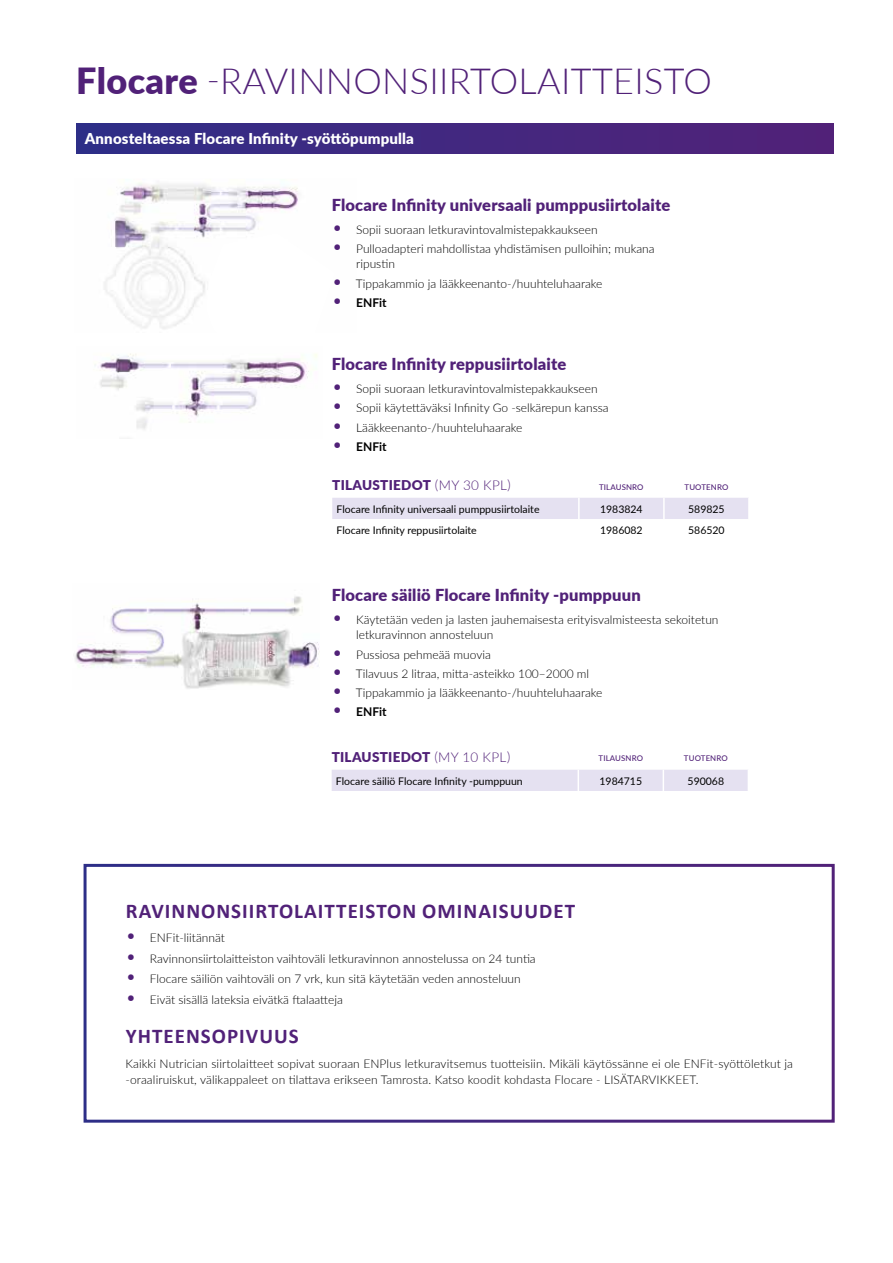
<style>
.page{position:relative;width:893px;height:1263px;background:#fff}
.page>*{position:absolute;margin:0;border:0;box-sizing:border-box;transform-origin:0 0}
.t1{font:300 36px "Lato";letter-spacing:.01em;color:#512178}
.t2{font:700 21px "Calibri";letter-spacing:.05em;color:#512178}
.t3{font:900 16.5px "Lato";letter-spacing:.01em;color:#512178}
.t4{font:900 15px "Lato";letter-spacing:.01em;color:#fff}
.t5{font:900 13.5px "Lato";letter-spacing:.02em;color:#512178}
.t6{font:300 12px/15px "Lato";color:#000}
.t7{font:700 12px "Lato";color:#000}
.t8{font:10.5px "Lato";color:#000}
.t9{font:500 7.8px "Lato";letter-spacing:.015em;color:#512178}
.s1{font-weight:900}
.s2{font-size:19.05px;color:#512178}
.s3{font-weight:300;font-size:19.05px;color:#512178}
.s4{font-weight:300}
</style>
<div class="page">
<img style="left:104px;top:182px;width:195px;height:147px">
<div style="left:76px;top:123px;width:757px;height:30px;background:linear-gradient(to right,#2f2e87,#532178)"></div>
<img style="left:100px;top:353px;width:217px;height:77px">
<img style="left:75px;top:596px;width:244px;height:93px">
<div style="left:332px;top:770px;width:416px;height:21px;background:#e5e1f1"></div>
<div style="left:332px;top:498px;width:416px;height:21px;background:#e5e1f1"></div>
<hr style="left:578px;top:498px;width:2px;height:21px;background:#fff">
<hr style="left:663px;top:498px;width:2px;height:21px;background:#fff">
<h1 class="t1" style="left:76px;top:56px;width:637px"><span class="s1">Flocare</span> -RAVINNONSIIRTOLAITTEISTO</h1>
<p class="t4" style="left:85px;top:127px;width:331px">Annosteltaessa Flocare Infinity -syöttöpumpulla</p>
<h3 class="t3" style="left:332px;top:192px;width:340px">Flocare Infinity universaali pumppusiirtolaite</h3>
<p class="t6" style="left:332px;top:222px;width:268px"><span class="s2">•</span> Sopii suoraan letkuravintovalmistepakkaukseen</p>
<p class="t6" style="left:356px;top:241px;width:300px;text-indent:-25px"><span class="s2">•</span> Pulloadapteri mahdollistaa yhdistämisen pulloihin; mukana ripustin</p>
<p class="t6" style="left:332px;top:275px;width:272px"><span class="s2">•</span> Tippakammio ja lääkkeenanto-/huuhteluhaarake</p>
<p class="t7" style="left:332px;top:294px;width:56px"><span class="s3">•</span> ENFit</p>
<h3 class="t3" style="left:332px;top:351px;width:236px">Flocare Infinity reppusiirtolaite</h3>
<p class="t6" style="left:332px;top:381px;width:268px"><span class="s2">•</span> Sopii suoraan letkuravintovalmistepakkaukseen</p>
<p class="t6" style="left:332px;top:400px;width:279px"><span class="s2">•</span> Sopii käytettäväksi Infinity Go -selkärepun kanssa</p>
<p class="t6" style="left:332px;top:419px;width:192px"><span class="s2">•</span> Lääkkeenanto-/huuhteluhaarake</p>
<p class="t7" style="left:332px;top:438px;width:56px"><span class="s3">•</span> ENFit</p>
<p class="t5" style="left:332px;top:475px;width:180px">TILAUSTIEDOT <span class="s4">(MY 30 KPL)</span></p>
<p class="t9" style="left:599px;top:481px;width:46px">TILAUSNRO</p>
<p class="t9" style="left:684px;top:481px;width:45px">TUOTENRO</p>
<p class="t8" style="left:336px;top:501px;width:205px">Flocare Infinity universaali pumppusiirtolaite</p>
<p class="t8" style="left:600px;top:501px;width:44px">1983824</p>
<p class="t8" style="left:688px;top:501px;width:38px">589825</p>
<p class="t8" style="left:336px;top:522px;width:142px">Flocare Infinity reppusiirtolaite</p>
<p class="t8" style="left:600px;top:522px;width:44px">1986082</p>
<p class="t8" style="left:688px;top:522px;width:38px">586520</p>
<h3 class="t3" style="left:332px;top:582px;width:311px">Flocare säiliö Flocare Infinity -pumppuun</h3>
<p class="t6" style="left:356px;top:612px;width:364px;text-indent:-25px"><span class="s2">•</span> Käytetään veden ja lasten jauhemaisesta erityisvalmisteesta sekoitetun letkuravinnon annosteluun</p>
<p class="t6" style="left:332px;top:646px;width:161px"><span class="s2">•</span> Pussiosa pehmeää muovia</p>
<p class="t6" style="left:332px;top:665px;width:259px"><span class="s2">•</span> Tilavuus 2 litraa, mitta-asteikko 100–2000 ml</p>
<p class="t6" style="left:332px;top:685px;width:272px"><span class="s2">•</span> Tippakammio ja lääkkeenanto-/huuhteluhaarake</p>
<p class="t7" style="left:332px;top:703px;width:56px"><span class="s3">•</span> ENFit</p>
<p class="t5" style="left:332px;top:747px;width:180px">TILAUSTIEDOT <span class="s4">(MY 10 KPL)</span></p>
<p class="t9" style="left:599px;top:753px;width:46px">TILAUSNRO</p>
<p class="t9" style="left:684px;top:753px;width:45px">TUOTENRO</p>
<p class="t8" style="left:336px;top:773px;width:188px">Flocare säiliö Flocare Infinity -pumppuun</p>
<p class="t8" style="left:599px;top:773px;width:44px">1984715</p>
<p class="t8" style="left:688px;top:773px;width:38px">590068</p>
<h2 class="t2" style="left:126px;top:896px;width:451px">RAVINNONSIIRTOLAITTEISTON OMINAISUUDET</h2>
<p class="t6" style="left:125px;top:930px;width:101px"><span class="s2">•</span> ENFit-liitännät</p>
<p class="t6" style="left:125px;top:950px;width:412px"><span class="s2">•</span> Ravinnonsiirtolaitteiston vaihtoväli letkuravinnon annostelussa on 24 tuntia</p>
<p class="t6" style="left:125px;top:971px;width:397px"><span class="s2">•</span> Flocare säiliön vaihtoväli on 7 vrk, kun sitä käytetään veden annosteluun</p>
<p class="t6" style="left:125px;top:992px;width:219px"><span class="s2">•</span> Eivät sisällä lateksia eivätkä ftalaatteja</p>
<h2 class="t2" style="left:126px;top:1021px;width:174px">YHTEENSOPIVUUS</h2>
<p class="t6" style="left:125px;top:1055px;width:669px;line-height:16.5px">Kaikki Nutrician siirtolaitteet sopivat suoraan ENPlus letkuravitsemus tuotteisiin. Mikäli käytössänne ei ole ENFit-syöttöletkut ja -oraaliruiskut, välikappaleet on tilattava erikseen Tamrosta. Katso koodit kohdasta Flocare - LISÄTARVIKKEET.</p>
</div>
